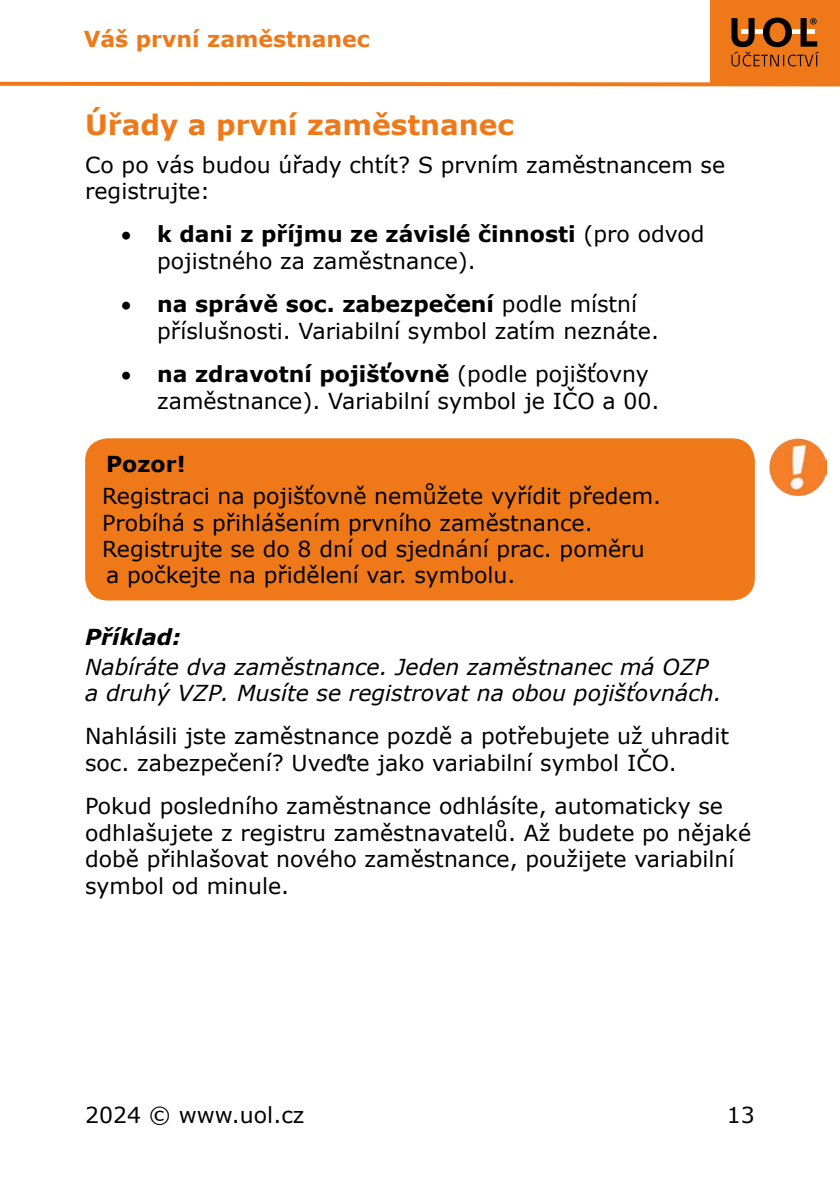
<style>
.page{position:relative;width:840px;height:1191px;background:#fff}
.page>*{position:absolute;margin:0;border:0;box-sizing:border-box;transform-origin:0 0}
.Nadpis_1{font:700 28px "Verdana";color:#ef7918}
.Odstavec_3mm{font:22px/26.4px "Verdana";color:#000}
.Kurzíva{font:italic 22px/26.4px "Verdana";color:#000}
.t1{font:700 22px "Verdana";color:#ef7918}
.Bold_Kurzíva{font:italic 700 22px "Verdana";color:#000}
.BOLD{font:700 22px "Verdana";color:#000}
.s1{font-weight:700}
</style>
<div class="page">
<div style="left:710px;top:0;width:129px;height:84px;background:#ef7918"></div>
<svg style="left:0;top:81px;width:839px;height:6px"></svg>
<svg style="left:731px;top:18px;width:87px;height:48px"></svg>
<div style="left:85px;top:438px;width:669px;height:162px;background:#ef7918;border-radius:23px"></div>
<img style="left:769px;top:438px;width:56px;height:57px">
<p class="t1" style="left:84px;top:24px;width:287px">Váš první zaměstnanec</p>
<p class="Nadpis_1" style="left:85px;top:105px;width:430px">Úřady a první zaměstnanec</p>
<p class="Odstavec_3mm" style="left:85px;top:151px;width:641px">Co po vás budou úřady chtít? S prvním zaměstnancem se registrujte:</p>
<p class="Odstavec_3mm" style="left:157px;top:221px;width:548px;text-indent:-36px">• <span class="s1">k dani z příjmu ze závislé činnosti</span> (pro odvod pojistného za zaměstnance).</p>
<p class="Odstavec_3mm" style="left:157px;top:291px;width:503px;text-indent:-36px">• <span class="s1">na správě soc. zabezpečení</span> podle místní příslušnosti. Variabilní symbol zatím neznáte.</p>
<p class="Odstavec_3mm" style="left:157px;top:361px;width:503px;text-indent:-36px">• <span class="s1">na zdravotní pojišťovně</span> (podle pojišťovny zaměstnance). Variabilní symbol je IČO a 00.</p>
<p class="BOLD" style="left:106px;top:448px;width:81px">Pozor!</p>
<p class="Odstavec_3mm" style="left:102px;top:483px;width:560px">Registraci na pojišťovně nemůžete vyřídit předem.<br>Probíhá s přihlášením prvního zaměstnance.<br>Registrujte se do 8 dní od sjednání prac. poměru a počkejte na přidělení var. symbolu.</p>
<p class="Bold_Kurzíva" style="left:85px;top:622px;width:97px">Příklad:</p>
<p class="Kurzíva" style="left:85px;top:653px;width:637px">Nabíráte dva zaměstnance. Jeden zaměstnanec má OZP a druhý VZP. Musíte se registrovat na obou pojišťovnách.</p>
<p class="Odstavec_3mm" style="left:85px;top:723px;width:645px">Nahlásili jste zaměstnance pozdě a potřebujete už uhradit soc. zabezpečení? Uveďte jako variabilní symbol IČO.</p>
<p class="Odstavec_3mm" style="left:85px;top:793px;width:667px">Pokud posledního zaměstnance odhlásíte, automaticky se odhlašujete z registru zaměstnavatelů. Až budete po nějaké době přihlašovat nového zaměstnance, použijete variabilní symbol od minule.</p>
<p class="Odstavec_3mm" style="left:85px;top:1101px;width:221px">2024 © www.uol.cz</p>
<p class="Odstavec_3mm" style="left:726px;top:1101px;width:29px">13</p>
</div>
